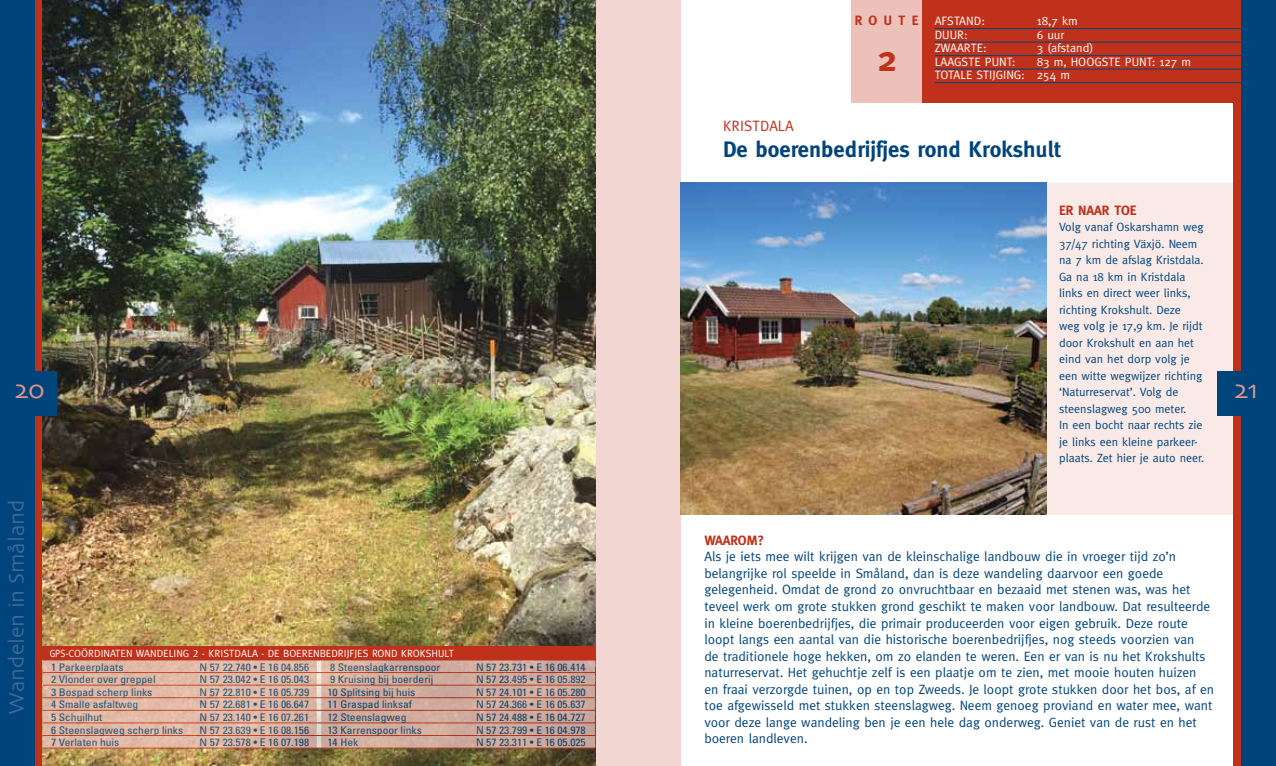
<style>
.page{position:relative;width:1276px;height:766px;background:#fff}
.page>*{position:absolute;margin:0;border:0;box-sizing:border-box;transform-origin:0 0}
.t1{font:700 36px "Meta";color:#bf311a}
.t2{font:27px "Skia";color:#df988d}
.t3{font:700 22.5px "Meta";color:#00447c}
.t4{font:22.5px "Skia";letter-spacing:-.005em;color:#3d699b}
.t5{font:15px "Meta";color:#bf311a}
.t6{font:13.5px/16.5px "Meta";color:#00447c}
.t7{font:700 13.5px "Meta";letter-spacing:.14em;color:#bf311a}
.t8{font:12.15px "Meta";color:#fff}
.t9{font:12px/16.5px "Meta";color:#00447c}
.t10{font:condensed 10.5px "Univers";color:#00447c;scale:1.1 1}
.t11{font:10.5px "Meta Caps";color:#fff;scale:.86 1}
</style>
<div class="page">
<div style="left:921px;top:183px;width:326px;height:331px;background:#f9eae8"></div>
<div style="left:850px;top:0;width:274px;height:103px;background:#ecc1ba"></div>
<div style="left:921px;top:0;width:316px;height:103px;background:#bf311a"></div>
<div style="left:1233px;top:0;width:43px;height:765px;background:#bf311a"></div>
<div style="left:1242px;top:0;width:34px;height:765px;background:#00447c"></div>
<div style="left:1217px;top:371px;width:59px;height:44px;background:#00447c"></div>
<div style="left:0;top:0;width:43px;height:765px;background:#bf311a"></div>
<div style="left:595px;top:0;width:85px;height:765px;background:#f2d6d1"></div>
<div style="left:0;top:0;width:35px;height:765px;background:#00447c"></div>
<img style="left:43px;top:0;width:552px;height:765px">
<div style="left:0;top:371px;width:56px;height:44px;background:#00447c"></div>
<div style="left:42px;top:645px;width:553px;height:14px;background:#bf311a"></div>
<img style="left:680px;top:183px;width:366px;height:331px">
<svg style="left:43px;top:660px;width:552px;height:87px;background:#d8af9e"></svg>
<svg style="left:317px;top:660px;width:4px;height:12px"></svg>
<hr style="left:317px;top:672px;width:4px;height:12px;background:#f0e7db">
<svg style="left:317px;top:685px;width:4px;height:12px"></svg>
<svg style="left:317px;top:698px;width:4px;height:11px"></svg>
<svg style="left:317px;top:710px;width:4px;height:12px"></svg>
<svg style="left:317px;top:723px;width:4px;height:12px"></svg>
<hr style="left:317px;top:735px;width:4px;height:12px;background:#d9d8d3">
<hr style="left:43px;top:659px;width:276px;height:1px;background:#bf311a">
<hr style="left:319px;top:659px;width:276px;height:1px;background:#bf311a">
<hr style="left:43px;top:672px;width:276px;height:1px;background:#bf311a">
<hr style="left:319px;top:672px;width:276px;height:1px;background:#bf311a">
<hr style="left:43px;top:684px;width:276px;height:1px;background:#bf311a">
<hr style="left:319px;top:684px;width:276px;height:1px;background:#bf311a">
<hr style="left:43px;top:697px;width:276px;height:1px;background:#bf311a">
<hr style="left:319px;top:697px;width:276px;height:1px;background:#bf311a">
<hr style="left:43px;top:709px;width:276px;height:1px;background:#bf311a">
<hr style="left:319px;top:709px;width:276px;height:1px;background:#bf311a">
<hr style="left:43px;top:722px;width:276px;height:1px;background:#bf311a">
<hr style="left:319px;top:722px;width:276px;height:1px;background:#bf311a">
<hr style="left:43px;top:735px;width:276px;height:1px;background:#bf311a">
<hr style="left:319px;top:735px;width:276px;height:1px;background:#bf311a">
<hr style="left:43px;top:747px;width:276px;height:1px;background:#bf311a">
<hr style="left:319px;top:747px;width:276px;height:1px;background:#bf311a">
<hr style="left:934px;top:28px;width:312px;height:1px;background:#00447c">
<hr style="left:934px;top:42px;width:312px;height:1px;background:#00447c">
<hr style="left:934px;top:55px;width:312px;height:1px;background:#00447c">
<hr style="left:934px;top:69px;width:312px;height:1px;background:#00447c">
<hr style="left:934px;top:82px;width:312px;height:1px;background:#00447c">
<h2 class="t2" style="left:14px;top:373px;width:32px">20</h2>
<h3 class="t4" style="left:3px;top:715px;width:217px;rotate:-90deg">Wandelen in Småland</h3>
<p class="t11" style="left:50px;top:646px;width:471px">GPS-COÖRDINATEN WANDELING 2 - KRISTDALA - DE BOERENBEDRIJFJES ROND KROKSHULT</p>
<p class="t10" style="left:51px;top:660px;width:67px">1 Parkeerplaats</p>
<p class="t10" style="left:200px;top:660px;width:101px">N 57 22.740 • E 16 04.856</p>
<p class="t10" style="left:330px;top:660px;width:102px">8 Steenslagkarrenspoor</p>
<p class="t10" style="left:476px;top:660px;width:101px">N 57 23.731 • E 16 06.414</p>
<p class="t10" style="left:51px;top:672px;width:97px">2 Vlonder over greppel</p>
<p class="t10" style="left:200px;top:672px;width:101px">N 57 23.042 • E 16 05.043</p>
<p class="t10" style="left:330px;top:672px;width:95px">9 Kruising bij boerderij</p>
<p class="t10" style="left:476px;top:672px;width:101px">N 57 23.495 • E 16 05.892</p>
<p class="t10" style="left:51px;top:685px;width:94px">3 Bospad scherp links</p>
<p class="t10" style="left:200px;top:685px;width:101px">N 57 22.810 • E 16 05.739</p>
<p class="t10" style="left:327px;top:685px;width:81px">10 Splitsing bij huis</p>
<p class="t10" style="left:476px;top:685px;width:101px">N 57 24.101 • E 16 05.280</p>
<p class="t10" style="left:51px;top:697px;width:81px">4 Smalle asfaltweg</p>
<p class="t10" style="left:200px;top:697px;width:101px">N 57 22.681 • E 16 06.647</p>
<p class="t10" style="left:327px;top:697px;width:78px">11 Graspad linksaf</p>
<p class="t10" style="left:476px;top:697px;width:101px">N 57 24.366 • E 16 05.637</p>
<p class="t10" style="left:51px;top:710px;width:48px">5 Schuilhut</p>
<p class="t10" style="left:200px;top:710px;width:101px">N 57 23.140 • E 16 07.261</p>
<p class="t10" style="left:327px;top:710px;width:73px">12 Steenslagweg</p>
<p class="t10" style="left:476px;top:710px;width:101px">N 57 24.488 • E 16 04.727</p>
<p class="t10" style="left:51px;top:723px;width:122px">6 Steenslagweg scherp links</p>
<p class="t10" style="left:200px;top:723px;width:101px">N 57 23.639 • E 16 08.156</p>
<p class="t10" style="left:327px;top:723px;width:87px">13 Karrenspoor links</p>
<p class="t10" style="left:476px;top:723px;width:101px">N 57 23.799 • E 16 04.978</p>
<p class="t10" style="left:51px;top:735px;width:64px">7 Verlaten huis</p>
<p class="t10" style="left:200px;top:735px;width:101px">N 57 23.578 • E 16 07.198</p>
<p class="t10" style="left:327px;top:735px;width:29px">14 Hek</p>
<p class="t10" style="left:476px;top:735px;width:101px">N 57 23.311 • E 16 05.025</p>
<p class="t7" style="left:854px;top:13px;width:55px">ROUTE</p>
<h1 class="t1" style="left:877px;top:38px;width:21px">2</h1>
<p class="t8" style="left:934px;top:14px;width:8px">afstand</p>
<p class="t8" style="left:981px;top:14px;width:5px">:</p>
<p class="t8" style="left:1036px;top:14px;width:42px">18,7 km</p>
<p class="t8" style="left:934px;top:27px;width:34px">Duur:</p>
<p class="t8" style="left:1036px;top:27px;width:29px">6 uur</p>
<p class="t8" style="left:934px;top:41px;width:14px">Zwaarte</p>
<p class="t8" style="left:983px;top:41px;width:5px">:</p>
<p class="t8" style="left:1036px;top:41px;width:58px">3 (afstand)</p>
<p class="t8" style="left:934px;top:54px;width:14px">Laagste</p>
<p class="t8" style="left:984px;top:54px;width:8px">punt</p>
<p class="t8" style="left:1011px;top:54px;width:5px">:</p>
<p class="t8" style="left:1036px;top:54px;width:50px">83 m, Hoogste</p>
<p class="t8" style="left:1125px;top:54px;width:8px">punt</p>
<p class="t8" style="left:1151px;top:54px;width:41px">: 127 m</p>
<p class="t8" style="left:934px;top:68px;width:13px">Totale</p>
<p class="t8" style="left:976px;top:68px;width:7px">stijging</p>
<p class="t8" style="left:1021px;top:68px;width:50px">: 254 m</p>
<p class="t5" style="left:723px;top:117px;width:18px">Kristdala</p>
<h3 class="t3" style="left:723px;top:136px;width:339px">De boerenbedrijfjes rond Krokshult</h3>
<p class="t7" style="left:1059px;top:202px;width:79px">Er naar toe</p>
<p class="t9" style="left:1059px;top:218px;width:147px">Volg vanaf Oskarshamn weg<br>37/47 richting Växjö. Neem na 7 km de afslag Kristdala.<br>Ga na 18 km in Kristdala links en direct weer links, richting Krokshult. Deze weg volg je 17,9 km. Je rijdt door Krokshult en aan het eind van het dorp volg je een witte wegwijzer richting ‘Naturreservat’. Volg de steenslagweg 500 meter.<br>In een bocht naar rechts zie je links een kleine parkeer&shy;plaats. Zet hier je auto neer.</p>
<h2 class="t2" style="left:1234px;top:373px;width:26px">21</h2>
<p class="t7" style="left:704px;top:532px;width:61px">Waarom ?</p>
<p class="t6" style="left:704px;top:548px;width:511px">Als je iets mee wilt krijgen van de kleinschalige landbouw die in vroeger tijd zo’n belangrijke rol speelde in Småland, dan is deze wandeling daarvoor een goede gelegenheid. Omdat de grond zo onvruchtbaar en bezaaid met stenen was, was het teveel werk om grote stukken grond geschikt te maken voor landbouw. Dat resulteerde in kleine boerenbedrijfjes, die primair produceerden voor eigen gebruik. Deze route loopt langs een aantal van die historische boerenbedrijfjes, nog steeds voorzien van<br>de traditionele hoge hekken, om zo elanden te weren. Een er van is nu het Krokshults naturreservat. Het gehuchtje zelf is een plaatje om te zien, met mooie houten huizen<br>en fraai verzorgde tuinen, op en top Zweeds. Je loopt grote stukken door het bos, af en toe afgewisseld met stukken steenslagweg. Neem genoeg proviand en water mee, want voor deze lange wandeling ben je een hele dag onderweg. Geniet van de rust en het boeren landleven.</p>
</div>
